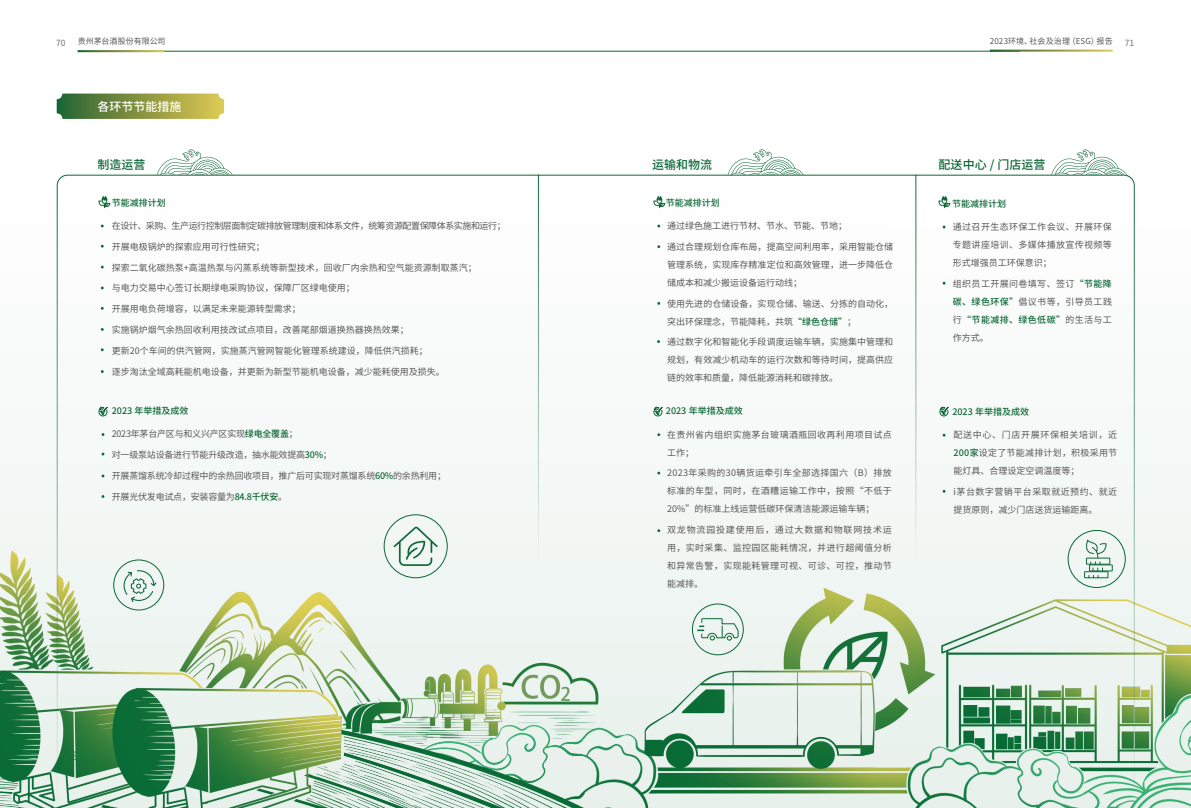
<style>
.page{position:relative;width:1191px;height:808px;background:#fff}
.page>*{position:absolute;margin:0;border:0;box-sizing:border-box;transform-origin:0 0}
.t1{font:500 12px "Source Han Sans CN";color:#0c6736}
.t2{font:500 12px "Source Han Sans CN";color:#fff}
.t3{font:9px/18px "Source Han Sans CN";color:#595757;text-align:justify}
.t4{font:9px "Source Han Sans CN";letter-spacing:-.025em;color:#595757}
.t5{font:500 9px "Source Han Sans CN";color:#0c6736}
.t6{font:9px "Source Han Sans CN";letter-spacing:-.05em;color:#595757}
.t7{font:9px/18px "Source Han Sans CN";letter-spacing:.055em;color:#595757}
.t8{font:9px/18px "Source Han Sans CN";letter-spacing:.04em;color:#595757}
.t9{font:8.5px "Source Han Sans CN";color:#727171}
.t10{font:8px "Source Han Sans CN";letter-spacing:.01em;color:#595757}
.s1{font-weight:500;color:#0c6736}
</style>
<div class="page">
<img style="left:0;top:49px;width:1191px;height:759px">
<div style="left:887px;top:87px;width:304px;height:140px;background:#fff"></div>
<svg style="left:57px;top:94px;width:167px;height:25px;background:#879746"></svg>
<hr style="left:538px;top:175px;width:1px;height:389px;background:#0c6736">
<hr style="left:915px;top:175px;width:1px;height:389px;background:#0c6736">
<div style="left:113px;top:559px;width:51px;height:51px;border:1px solid #0c6736;border-radius:50%"></div>
<svg style="left:124px;top:570px;width:32px;height:32px"></svg>
<div style="left:1067px;top:530px;width:58px;height:58px;border:1px solid #0c6736;border-radius:50%"></div>
<div style="left:384px;top:514px;width:64px;height:64px;border:1px solid #0c6736;border-radius:50%"></div>
<svg style="left:393px;top:526px;width:45px;height:40px"></svg>
<div style="left:692px;top:603px;width:52px;height:52px;border:1px solid #0c6736;border-radius:50%"></div>
<svg style="left:696px;top:618px;width:43px;height:23px"></svg>
<div style="left:1086px;top:558px;width:24px;height:7px;border:1px solid #0c6736"></div>
<div style="left:1084px;top:571px;width:24px;height:7px;border:1px solid #0c6736"></div>
<div style="left:1089px;top:564px;width:23px;height:7px;border:1px solid #0c6736"></div>
<svg style="left:1082px;top:537px;width:25px;height:41px"></svg>
<svg style="left:157px;top:149px;width:76px;height:26px"></svg>
<svg style="left:728px;top:149px;width:75px;height:26px"></svg>
<svg style="left:1051px;top:149px;width:76px;height:26px"></svg>
<svg style="left:98px;top:196px;width:12px;height:12px"></svg>
<svg style="left:653px;top:196px;width:12px;height:12px"></svg>
<svg style="left:938px;top:196px;width:12px;height:12px"></svg>
<svg style="left:98px;top:406px;width:10px;height:10px"></svg>
<svg style="left:653px;top:406px;width:10px;height:10px"></svg>
<svg style="left:939px;top:406px;width:10px;height:10px"></svg>
<p class="t9" style="left:56px;top:38px;width:11px">70</p>
<p class="t10" style="left:78px;top:37px;width:89px">贵州茅台酒股份有限公司</p>
<p class="t10" style="left:990px;top:37px;width:124px">2023环境、社会及治理（ESG）报告</p>
<p class="t9" style="left:1124px;top:38px;width:11px">71</p>
<h1 class="t2" style="left:98px;top:100px;width:85px">各环节节能措施</h1>
<h1 class="t1" style="left:98px;top:158px;width:49px">制造运营</h1>
<h1 class="t1" style="left:652px;top:158px;width:61px">运输和物流</h1>
<h1 class="t1" style="left:938px;top:158px;width:108px">配送中心 / 门店运营</h1>
<p class="t5" style="left:112px;top:197px;width:55px">节能减排计划</p>
<p class="t6" style="left:112px;top:221px;width:395px">在设计、采购、生产运行控制层面制定碳排放管理制度和体系文件，统筹资源配置保障体系实施和运行；</p>
<p class="t3" style="left:112px;top:238px;width:154px">开展电极锅炉的探索应用可行性研究；</p>
<p class="t3" style="left:112px;top:258px;width:366px">探索二氧化碳热泵+高温热泵与闪蒸系统等新型技术，回收厂内余热和空气能资源制取蒸汽；</p>
<p class="t3" style="left:112px;top:279px;width:244px">与电力交易中心签订长期绿电采购协议，保障厂区绿电使用；</p>
<p class="t3" style="left:112px;top:300px;width:190px">开展用电负荷增容，以满足未来能源转型需求；</p>
<p class="t3" style="left:112px;top:321px;width:298px">实施锅炉烟气余热回收利用技改试点项目，改善尾部烟道换热器换热效果；</p>
<p class="t3" style="left:112px;top:342px;width:317px">更新20个车间的供汽管网，实施蒸汽管网智能化管理系统建设，降低供汽损耗；</p>
<p class="t3" style="left:112px;top:363px;width:334px">逐步淘汰全域高耗能机电设备，并更新为新型节能机电设备，减少能耗使用及损失。</p>
<p class="t5" style="left:112px;top:406px;width:78px">2023 年举措及成效</p>
<p class="t4" style="left:112px;top:429px;width:188px">2023年茅台产区与和义兴产区实现<span class="s1">绿电全覆盖</span>；</p>
<p class="t4" style="left:112px;top:450px;width:222px">对一级泵站设备进行节能升级改造，抽水能效提高<span class="s1">30%</span>；</p>
<p class="t4" style="left:112px;top:471px;width:336px">开展蒸馏系统冷却过程中的余热回收项目，推广后可实现对蒸馏系统<span class="s1">60%</span>的余热利用；</p>
<p class="t4" style="left:112px;top:492px;width:177px">开展光伏发电试点，安装容量为<span class="s1">84.8千伏安</span>。</p>
<p class="t5" style="left:666px;top:197px;width:55px">节能减排计划</p>
<p class="t3" style="left:667px;top:217px;width:181px">通过绿色施工进行节材、节水、节能、节地；</p>
<p class="t3" style="left:667px;top:238px;width:228px">通过合理规划仓库布局，提高空间利用率，采用智能仓储管理系统，实现库存精准定位和高效管理，进一步降低仓储成本和减少搬运设备运行动线；</p>
<p class="t3" style="left:667px;top:294px;width:228px">使用先进的仓储设备，实现仓储、输送、分拣的自动化，突出环保理念，节能降耗，共筑<span class="s1">“绿色仓储”</span>；</p>
<p class="t3" style="left:667px;top:333px;width:228px">通过数字化和智能化手段调度运输车辆，实施集中管理和规划，有效减少机动车的运行次数和等待时间，提高供应链的效率和质量，降低能源消耗和碳排放。</p>
<p class="t5" style="left:666px;top:406px;width:78px">2023 年举措及成效</p>
<p class="t8" style="left:667px;top:425px;width:226px">在贵州省内组织实施茅台玻璃酒瓶回收再利用项目试点工作；</p>
<p class="t3" style="left:667px;top:464px;width:226px">2023年采购的30辆货运牵引车全部选择国六（B）排放标准的车型，同时，在酒糟运输工作中，按照“不低于20%”的标准上线运营低碳环保清洁能源运输车辆；</p>
<p class="t3" style="left:667px;top:521px;width:226px">双龙物流园投建使用后，通过大数据和物联网技术运用，实时采集、监控园区能耗情况，并进行超阈值分析和异常告警，实现能耗管理可视、可诊、可控，推动节能减排。</p>
<p class="t5" style="left:952px;top:198px;width:55px">节能减排计划</p>
<p class="t3" style="left:953px;top:218px;width:161px">通过召开生态环保工作会议、开展环保专题讲座培训、多媒体播放宣传视频等形式增强员工环保意识；</p>
<p class="t3" style="left:953px;top:275px;width:161px">组织员工开展问卷填写、签订<span class="s1">“节能降碳、绿色环保”</span>倡议书等，引导员工践行<span class="s1">“节能减排、绿色低碳”</span>的生活与工作方式。</p>
<p class="t5" style="left:952px;top:406px;width:78px">2023 年举措及成效</p>
<p class="t3" style="left:953px;top:426px;width:165px">配送中心、门店开展环保相关培训，近<span class="s1">200家</span>设定了节能减排计划，积极采用节能灯具、合理设定空调温度等；</p>
<p class="t7" style="left:953px;top:483px;width:165px">i茅台数字营销平台采取就近预约、就近提货原则，减少门店送货运输距离。</p>
</div>
